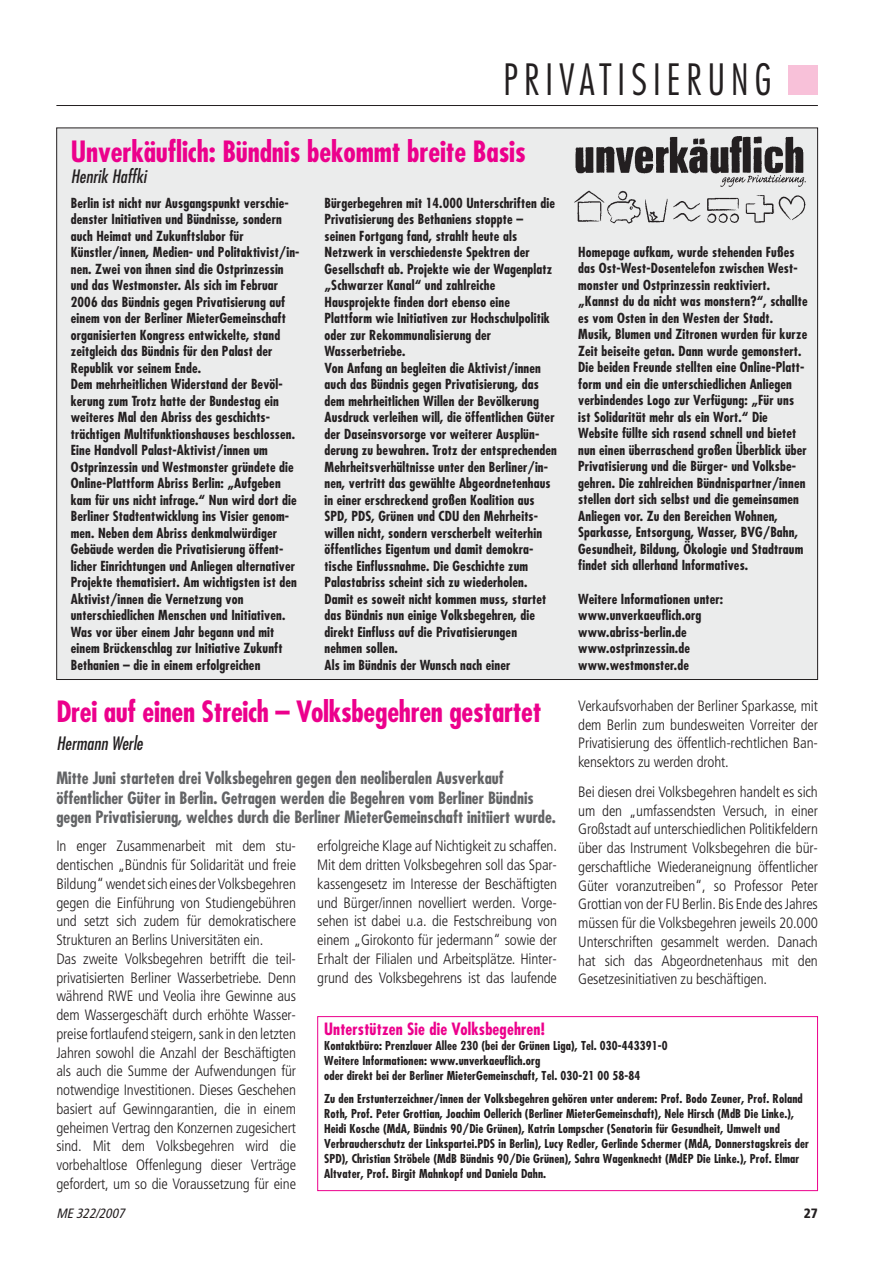
<style>
.page{position:relative;width:893px;height:1262px;background:#fff}
.page>*{position:absolute;margin:0;border:0;box-sizing:border-box;transform-origin:0 0}
.t1{font:300 condensed 42px "Futura";letter-spacing:.15em;color:#231f20;scale:.96 1}
.t2{font:700 condensed 28.5px "Futura";letter-spacing:-.01em;color:#ec008c}
.t3{font:italic condensed 18px "Futura";color:#231f20}
.t4{font:700 condensed 16.5px/19.5px "Futura";color:#636466}
.t5{font:700 condensed 16.5px "Futura";letter-spacing:.01em;color:#ec008c}
.t6{font:300 condensed 15px/18.8px "Frutiger";letter-spacing:-.01em;color:#231f20;text-align:justify}
.t7{font:700 condensed 13.5px/16.5px "Futura";letter-spacing:.01em;color:#231f20}
.t8{font:italic condensed 13.5px "Frutiger";color:#231f20}
.t9{font:900 condensed 13.5px "Frutiger";color:#231f20}
.t10{font:700 condensed 12px/15px "Futura";letter-spacing:.01em;color:#231f20}
</style>
<div class="page">
<div style="left:788px;top:65px;width:29px;height:30px;background:#f8c1d9"></div>
<hr style="left:56px;top:105px;width:761px;height:1px;background:#231f20">
<div style="left:57px;top:128px;width:760px;height:551px;background:#ebecec"></div>
<img style="left:574px;top:136px;width:232px;height:88px">
<div style="left:317px;top:1016px;width:500px;height:175px;border:1px solid #ec008c"></div>
<h1 class="t1" style="left:503px;top:62px;width:280px">PRIVATISIERUNG</h1>
<h2 class="t2" style="left:71px;top:139px;width:456px">Unverkäuflich: Bündnis bekommt breite Basis</h2>
<h3 class="t3" style="left:71px;top:168px;width:77px">Henrik Haffki</h3>
<p class="t7" style="left:71px;top:196px;width:230px">Berlin ist nicht nur Ausgangspunkt verschie&shy;denster Initiativen und Bündnisse, sondern auch Heimat und Zukunftslabor für Künstler/innen, Medien- und Politaktivist/in&shy;nen. Zwei von ihnen sind die Ostprinzessin und das Westmonster. Als sich im Februar 2006 das Bündnis gegen Privatisierung auf einem von der Berliner MieterGemeinschaft organisierten Kongress entwickelte, stand zeitgleich das Bündnis für den Palast der Republik vor seinem Ende.<br>Dem mehrheitlichen Widerstand der Bevöl&shy;kerung zum Trotz hatte der Bundestag ein weiteres Mal den Abriss des geschichts&shy;trächtigen Multifunktionshauses beschlossen.<br>Eine Handvoll Palast-Aktivist/innen um Ostprinzessin und Westmonster gründete die Online-Plattform Abriss Berlin: „Aufgeben kam für uns nicht infrage.“ Nun wird dort die Berliner Stadtentwicklung ins Visier genom&shy;men. Neben dem Abriss denkmalwürdiger Gebäude werden die Privatisierung öffent&shy;licher Einrichtungen und Anliegen alternativer Projekte thematisiert. Am wichtigsten ist den Aktivist/innen die Vernetzung von unterschiedlichen Menschen und Initiativen.<br>Was vor über einem Jahr begann und mit einem Brückenschlag zur Initiative Zukunft Bethanien – die in einem erfolgreichen</p>
<p class="t7" style="left:324px;top:196px;width:234px">Bürgerbegehren mit 14.000 Unterschriften die Privatisierung des Bethaniens stoppte – seinen Fortgang fand, strahlt heute als Netzwerk in verschiedenste Spektren der Gesellschaft ab. Projekte wie der Wagenplatz „Schwarzer Kanal“ und zahlreiche Hausprojekte finden dort ebenso eine Plattform wie Initiativen zur Hochschulpolitik oder zur Rekommunalisierung der Wasserbetriebe.<br>Von Anfang an begleiten die Aktivist/innen auch das Bündnis gegen Privatisierung, das dem mehrheitlichen Willen der Bevölkerung Ausdruck verleihen will, die öffentlichen Güter der Daseinsvorsorge vor weiterer Ausplün&shy;derung zu bewahren. Trotz der entsprechenden Mehrheitsverhältnisse unter den Berliner/in&shy;nen, vertritt das gewählte Abgeordnetenhaus in einer erschreckend großen Koalition aus SPD, PDS, Grünen und CDU den Mehrheits&shy;willen nicht, sondern verscherbelt weiterhin öffentliches Eigentum und damit demokra&shy;tische Einflussnahme. Die Geschichte zum Palastabriss scheint sich zu wiederholen.<br>Damit es soweit nicht kommen muss, startet das Bündnis nun einige Volksbegehren, die direkt Einfluss auf die Privatisierungen nehmen sollen.<br>Als im Bündnis der Wunsch nach einer</p>
<p class="t7" style="left:578px;top:245px;width:231px">Homepage aufkam, wurde stehenden Fußes das Ost-West-Dosentelefon zwischen West&shy;monster und Ostprinzessin reaktiviert. „Kannst du da nicht was monstern?“, schallte es vom Osten in den Westen der Stadt.<br>Musik, Blumen und Zitronen wurden für kurze Zeit beiseite getan. Dann wurde gemonstert.<br>Die beiden Freunde stellten eine Online-Platt&shy;form und ein die unterschiedlichen Anliegen verbindendes Logo zur Verfügung: „Für uns ist Solidarität mehr als ein Wort.“ Die Website füllte sich rasend schnell und bietet nun einen überraschend großen Überblick über Privatisierung und die Bürger- und Volksbe&shy;gehren. Die zahlreichen Bündnispartner/innen stellen dort sich selbst und die gemeinsamen Anliegen vor. Zu den Bereichen Wohnen, Sparkasse, Entsorgung, Wasser, BVG/Bahn, Gesundheit, Bildung, Ökologie und Stadtraum findet sich allerhand Informatives.</p>
<p class="t7" style="left:578px;top:591px;width:146px">Weitere Informationen unter: www.unverkaeuflich.org www.abriss-berlin.de www.ostprinzessin.de www.westmonster.de</p>
<h2 class="t2" style="left:56px;top:699px;width:486px">Drei auf einen Streich – Volksbegehren gestartet</h2>
<h3 class="t3" style="left:56px;top:735px;width:88px">Hermann Werle</h3>
<p class="t4" style="left:56px;top:770px;width:501px">Mitte Juni starteten drei Volksbegehren gegen den neoliberalen Ausverkauf öffentlicher Güter in Berlin. Getragen werden die Begehren vom Berliner Bündnis gegen Privatisierung, welches durch die Berliner MieterGemeinschaft initiiert wurde.</p>
<p class="t6" style="left:56px;top:838px;width:241px;text-align:left">In enger Zusammenarbeit mit dem stu&shy;dentischen „Bündnis für Solidarität und freie Bildung“ wendet sich eines der Volksbegehren gegen die Einführung von Studiengebühren und setzt sich zudem für demokratischere Strukturen an Berlins Universitäten ein.<br>Das zweite Volksbegehren betrifft die teil&shy;privatisierten Berliner Wasserbetriebe. Denn während RWE und Veolia ihre Gewinne aus dem Wassergeschäft durch erhöhte Wasser&shy;preise fortlaufend steigern, sank in den letzten Jahren sowohl die Anzahl der Beschäftigten als auch die Summe der Aufwendungen für notwendige Investitionen. Dieses Geschehen basiert auf Gewinngarantien, die in einem geheimen Vertrag den Konzernen zugesichert sind. Mit dem Volksbegehren wird die vorbehaltlose Offenlegung dieser Verträge gefordert, um so die Voraussetzung für eine</p>
<p class="t6" style="left:317px;top:838px;width:241px">erfolgreiche Klage auf Nichtigkeit zu schaffen.<br>Mit dem dritten Volksbegehren soll das Spar&shy;kassengesetz im Interesse der Beschäftigten und Bürger/innen novelliert werden. Vorge&shy;sehen ist dabei u.a. die Festschreibung von einem „Girokonto für jedermann“ sowie der Erhalt der Filialen und Arbeitsplätze. Hinter&shy;grund des Volksbegehrens ist das laufende</p>
<p class="t6" style="left:578px;top:697px;width:241px">Verkaufsvorhaben der Berliner Sparkasse, mit dem Berlin zum bundesweiten Vorreiter der Privatisierung des öffentlich-rechtlichen Ban&shy;kensektors zu werden droht.</p>
<p class="t6" style="left:578px;top:783px;width:241px">Bei diesen drei Volksbegehren handelt es sich um den „umfassendsten Versuch, in einer Großstadt auf unterschiedlichen Politikfeldern über das Instrument Volksbegehren die bür&shy;gerschaftliche Wiederaneignung öffentlicher Güter voranzutreiben“, so Professor Peter Grottian von der FU Berlin. Bis Ende des Jahres müssen für die Volksbegehren jeweils 20.000<br>Unterschriften gesammelt werden. Danach hat sich das Abgeordnetenhaus mit den Gesetzesinitiativen zu beschäftigen.</p>
<p class="t5" style="left:324px;top:1022px;width:222px">Unterstützen Sie die Volksbegehren!</p>
<p class="t10" style="left:324px;top:1039px;width:345px">Kontaktbüro: Prenzlauer Allee 230 (bei der Grünen Liga), Tel. 030-443391-0<br>Weitere Informationen: www.unverkaeuflich.org<br>oder direkt bei der Berliner MieterGemeinschaft, Tel. 030-21 00 58-84</p>
<p class="t10" style="left:324px;top:1092px;width:486px">Zu den Erstunterzeichner/innen der Volksbegehren gehören unter anderem: Prof. Bodo Zeuner, Prof. Roland Roth, Prof. Peter Grottian, Joachim Oellerich (Berliner MieterGemeinschaft), Nele Hirsch (MdB Die Linke.), Heidi Kosche (MdA, Bündnis 90/Die Grünen), Katrin Lompscher (Senatorin für Gesundheit, Umwelt und Verbraucherschutz der Linkspartei.PDS in Berlin), Lucy Redler, Gerlinde Schermer (MdA, Donnerstagskreis der SPD), Christian Ströbele (MdB Bündnis 90/Die Grünen), Sahra Wagenknecht (MdEP Die Linke.), Prof. Elmar Altvater, Prof. Birgit Mahnkopf und Daniela Dahn.</p>
<p class="t8" style="left:56px;top:1208px;width:72px">ME 322/2007</p>
<p class="t9" style="left:803px;top:1208px;width:15px">27</p>
</div>
